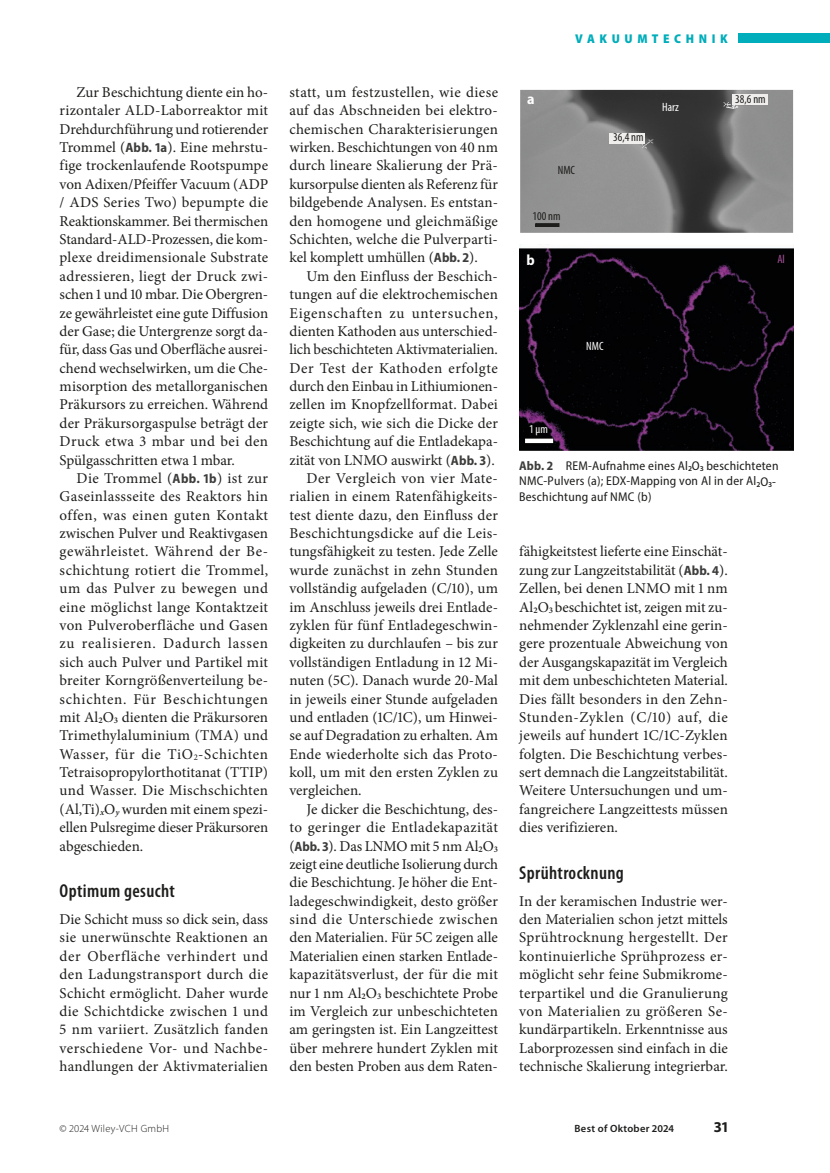
<style>
.page{position:relative;width:830px;height:1173px;background:#fff}
.page>*{position:absolute;margin:0;border:0;box-sizing:border-box;transform-origin:0 0}
.t1{font:600 condensed 18.75px "Myriad Pro";letter-spacing:.02em;color:#1d1d1b}
.t2{font:15px/18.3px "Minion Pro";letter-spacing:.005em;color:#1d1d1b;text-align:justify}
.t3{font:15px "Minion Pro";letter-spacing:.035em;color:#1d1d1b}
.t4{font:15px "Minion Pro";letter-spacing:.03em;color:#1d1d1b}
.t5{font:15px "Minion Pro";letter-spacing:.025em;color:#1d1d1b}
.t6{font:15px "Minion Pro";letter-spacing:.045em;color:#1d1d1b}
.t7{font:700 15px "Myriad Pro";color:#1d1d1b}
.t8{font:700 semi-condensed 15px "Myriad Pro";color:#fff}
.t9{font:semi-condensed 12.75px/15.8px "Myriad Pro";letter-spacing:.02em;color:#1d1d1b}
.t10{font:900 semi-condensed 12.75px "Myriad Pro";letter-spacing:.36em;color:#00adba}
.t11{font:condensed 12px "Myriad Pro";color:#1d1d1b}
.t12{font:condensed 12px "Myriad Pro";color:#fff}
.t13{font:condensed 12px "Myriad Pro";color:#a6539b}
.t14{font:300 10.5px "Myriad Pro";letter-spacing:.03em;color:#1d1d1b}
.t15{font:600 10.5px "Myriad Pro";letter-spacing:.03em;color:#1d1d1b}
.s1{font-family:"Myriad Pro";font-weight:700;font-stretch:semi-condensed;font-size:13.5px;color:#3d3d3c}
.s2{font-weight:700;color:#3d3d3c}
</style>
<div class="page">
<div style="left:738px;top:33px;width:91px;height:10px;background:#00adba"></div>
<img style="left:519px;top:244px;width:274px;height:207px">
<img style="left:520px;top:89px;width:273px;height:144px">
<div style="left:535px;top:223px;width:24px;height:4px;border:1px solid #1d1d1b"></div>
<svg style="left:725px;top:105px;width:13px;height:4px"></svg>
<div style="left:609px;top:133px;width:35px;height:10px;background:#efeeec"></div>
<div style="left:732px;top:94px;width:35px;height:11px;background:#efeeec"></div>
<p class="t2" style="left:60px;top:83px;width:210px;text-indent:17px">Zur Beschichtung diente ein ho&shy;rizontaler ALD-Laborreaktor mit Drehdurchführung und rotierender Trommel (<span class="s1">Abb. 1a</span>). Eine mehrstu&shy;fige trockenlaufende Roots pumpe von Adixen/Pfeiffer Vacuum (ADP / ADS Series Two) bepumpte die Reaktionskammer. Bei thermischen Standard-ALD-Prozessen, die kom&shy;plexe dreidimensionale Substrate adressieren, liegt der Druck zwi&shy;schen 1 und 10 mbar. Die Obergren&shy;ze gewährleistet eine gute Diffusion der Gase; die Untergrenze sorgt da&shy;für, dass Gas und Oberfläche ausrei&shy;chend wechselwirken, um die Che&shy;misorption des metallorganischen Präkursors zu erreichen. Während der Präkursorgaspulse beträgt der Druck etwa 3 mbar und bei den Spülgasschritten etwa 1 mbar.</p>
<p class="t2" style="left:60px;top:469px;width:210px;text-indent:17px">Die Trommel (<span class="s1">Abb. 1b</span>) ist zur Gas einlassseite des Reaktors hin offen, was einen guten Kontakt zwischen Pulver und Reaktiv gasen gewährleistet. Während der Be&shy;schichtung rotiert die Trommel, um das Pulver zu bewegen und eine möglichst lange Kontaktzeit von Pulveroberfläche und Gasen zu realisieren. Dadurch lassen sich auch Pulver und Partikel mit breiter Korngrößenverteilung be&shy;schichten. Für Beschichtungen mit Al<sub>2</sub>O<sub>3</sub> dienten die Präkursoren Trimethylaluminium (TMA) und Wasser, für die TiO<sub>2</sub>-Schichten Tetraisopropylorthotitanat (TTIP) und Wasser. Die Mischschichten (Al,Ti)<sub>x</sub>O<sub>y</sub> wurden mit einem spezi&shy;ellen Pulsregime dieser Präkursoren abgeschieden.</p>
<p class="t1" style="left:60px;top:879px;width:117px">Optimum gesucht</p>
<p class="t2" style="left:60px;top:910px;width:210px">Die Schicht muss so dick sein, dass sie unerwünschte Reaktionen an der Oberfläche verhindert und den Ladungstransport durch die Schicht ermöglicht. Daher wurde die Schichtdicke zwischen 1 und 5 nm variiert. Zusätzlich fanden verschiedene Vor- und Nachbe&shy;handlungen der Aktivmaterialien</p>
<p class="t2" style="left:289px;top:83px;width:210px">statt, um festzustellen, wie diese auf das Abschneiden bei elektro&shy;chemischen Charakterisierungen wirken. Beschichtungen von 40 nm durch lineare Skalierung der Prä&shy;kursorpulse dienten als Referenz für bildgebende Analysen. Es entstan&shy;den homogene und gleichmäßige Schichten, welche die Pulverparti&shy;kel komplett umhüllen (<span class="s1">Abb. 2</span>).</p>
<p class="t2" style="left:306px;top:267px;width:193px">Um den Einfluss der Beschich-</p>
<p class="t2" style="left:289px;top:285px;width:210px">tungen auf die elektrochemischen</p>
<p class="t6" style="left:289px;top:303px;width:210px">Eigenschaften zu untersuchen,</p>
<p class="t2" style="left:289px;top:322px;width:210px">dienten Kathoden aus unterschied-</p>
<p class="t2" style="left:289px;top:340px;width:210px">lich beschichteten Aktivmaterialien.</p>
<p class="t3" style="left:289px;top:358px;width:210px">Der Test der Kathoden erfolgte</p>
<p class="t2" style="left:289px;top:377px;width:210px">durch den Einbau in Lithiumionen-</p>
<p class="t2" style="left:289px;top:395px;width:210px">zellen im Knopfzellformat. Dabei</p>
<p class="t2" style="left:289px;top:414px;width:210px">zeigte sich, wie sich die Dicke der</p>
<p class="t2" style="left:289px;top:432px;width:210px">Beschichtung auf die Entladekapa-</p>
<p class="t2" style="left:289px;top:451px;width:207px">zität von LNMO auswirkt (<span class="s1">Abb. 3</span>).</p>
<p class="t4" style="left:306px;top:468px;width:193px">Der Vergleich von vier Mate-</p>
<p class="t2" style="left:289px;top:487px;width:210px">rialien in einem Ratenfähigkeits-</p>
<p class="t2" style="left:289px;top:506px;width:210px">test diente dazu, den Einfluss der</p>
<p class="t5" style="left:289px;top:523px;width:210px">Beschichtungsdicke auf die Leis-</p>
<p class="t2" style="left:289px;top:542px;width:210px">tungsfähigkeit zu testen. Jede Zelle</p>
<p class="t2" style="left:289px;top:561px;width:210px">wurde zunächst in zehn Stunden</p>
<p class="t2" style="left:289px;top:579px;width:210px">vollständig aufgeladen (C/10), um</p>
<p class="t2" style="left:289px;top:598px;width:210px">im Anschluss jeweils drei Entlade-</p>
<p class="t2" style="left:289px;top:616px;width:210px">zyklen für fünf Entladegeschwin-</p>
<p class="t2" style="left:289px;top:634px;width:210px">digkeiten zu durchlaufen – bis zur</p>
<p class="t2" style="left:289px;top:653px;width:210px">vollständigen Entladung in 12 Mi-</p>
<p class="t2" style="left:289px;top:671px;width:210px">nuten (5C). Danach wurde 20-Mal</p>
<p class="t2" style="left:289px;top:689px;width:210px">in jeweils einer Stunde aufgeladen</p>
<p class="t2" style="left:289px;top:708px;width:210px">und entladen (1C/1C), um Hinwei-</p>
<p class="t2" style="left:289px;top:726px;width:210px">se auf Degradation zu erhalten. Am</p>
<p class="t2" style="left:289px;top:745px;width:210px">Ende wiederholte sich das Proto-</p>
<p class="t2" style="left:289px;top:763px;width:210px">koll, um mit den ersten Zyklen zu</p>
<p class="t2" style="left:289px;top:781px;width:74px">vergleichen.</p>
<p class="t2" style="left:306px;top:800px;width:193px">Je dicker die Beschichtung, des-</p>
<p class="t4" style="left:289px;top:817px;width:210px">to geringer die Entladekapazität</p>
<p class="t2" style="left:289px;top:836px;width:210px">(<span class="s1">Abb. 3</span>). Das LNMO mit 5 nm Al<sub>2</sub>O<sub>3</sub></p>
<p class="t2" style="left:289px;top:855px;width:210px">zeigt eine deutliche Isolierung durch</p>
<p class="t2" style="left:289px;top:873px;width:210px">die Beschichtung. Je höher die Ent-</p>
<p class="t2" style="left:289px;top:892px;width:210px">ladegeschwindigkeit, desto größer</p>
<p class="t3" style="left:289px;top:909px;width:210px">sind die Unterschiede zwischen</p>
<p class="t2" style="left:289px;top:928px;width:210px">den Materialien. Für 5C zeigen alle</p>
<p class="t2" style="left:289px;top:947px;width:210px">Materialien einen starken Entlade-</p>
<p class="t2" style="left:289px;top:965px;width:210px">kapazitätsverlust, der für die mit</p>
<p class="t2" style="left:289px;top:983px;width:210px">nur 1 nm Al<sub>2</sub>O<sub>3</sub> beschichtete Probe</p>
<p class="t2" style="left:289px;top:1002px;width:210px">im Vergleich zur unbeschichteten</p>
<p class="t2" style="left:289px;top:1020px;width:210px">am geringsten ist. Ein Langzeittest</p>
<p class="t2" style="left:289px;top:1039px;width:210px">über mehrere hundert Zyklen mit</p>
<p class="t2" style="left:289px;top:1057px;width:210px">den besten Proben aus dem Raten-</p>
<p class="t10" style="left:575px;top:30px;width:154px">VAKUUMTECHNIK</p>
<p class="t8" style="left:527px;top:89px;width:9px">a</p>
<p class="t11" style="left:735px;top:92px;width:32px">38,6 nm</p>
<p class="t12" style="left:661px;top:100px;width:18px">Harz</p>
<p class="t11" style="left:557px;top:162px;width:19px">NMC</p>
<p class="t11" style="left:532px;top:209px;width:30px">100 nm</p>
<p class="t8" style="left:526px;top:250px;width:10px">b</p>
<p class="t11" style="left:612px;top:130px;width:32px">36,4 nm</p>
<p class="t12" style="left:529px;top:422px;width:20px">1 µm</p>
<p class="t12" style="left:586px;top:339px;width:19px">NMC</p>
<p class="t13" style="left:777px;top:251px;width:9px">Al</p>
<p class="t9" style="left:519px;top:457px;width:261px"><span class="s2">Abb. 2</span> REM-Aufnahme eines Al<sub>2</sub>O<sub>3</sub> beschichteten<br>NMC-Pulvers (a); EDX-Mapping von Al in der Al<sub>2</sub>O<sub>3</sub>-<br>Beschichtung auf NMC (b)</p>
<p class="t2" style="left:519px;top:542px;width:210px">fähigkeitstest lieferte eine Einschät&shy;zung zur Langzeitstabilität (<span class="s1">Abb. 4</span>).<br>Zellen, bei denen LNMO mit 1 nm Al<sub>2</sub>O<sub>3</sub> beschichtet ist, zeigen mit zu&shy;nehmender Zyklenzahl eine gerin&shy;gere prozentuale Abweichung von der Ausgangskapazität im Vergleich mit dem unbeschichteten Material.<br>Dies fällt besonders in den Zehn-Stunden-Zyklen (C/10) auf, die jeweils auf hundert 1C/1C-Zyklen folgten. Die Beschichtung verbes&shy;sert demnach die Langzeitstabilität.<br>Weitere Untersuchungen und um&shy;fangreichere Langzeittests müssen dies verifizieren.</p>
<p class="t1" style="left:519px;top:861px;width:106px">Sprühtrocknung</p>
<p class="t2" style="left:519px;top:892px;width:210px">In der keramischen Industrie wer&shy;den Materialien schon jetzt mittels Sprühtrocknung hergestellt. Der kontinuierliche Sprühprozess er&shy;möglicht sehr feine Submikrome&shy;terpartikel und die Granulierung von Materialien zu größeren Se&shy;kundärpartikeln. Erkenntnisse aus Laborprozessen sind einfach in die technische Skalierung integrierbar.</p>
<p class="t14" style="left:60px;top:1122px;width:111px">© 2024 Wiley-VCH GmbH</p>
<p class="t15" style="left:574px;top:1121px;width:101px">Best of Oktober 2024</p>
<p class="t7" style="left:713px;top:1117px;width:15px">31</p>
</div>
